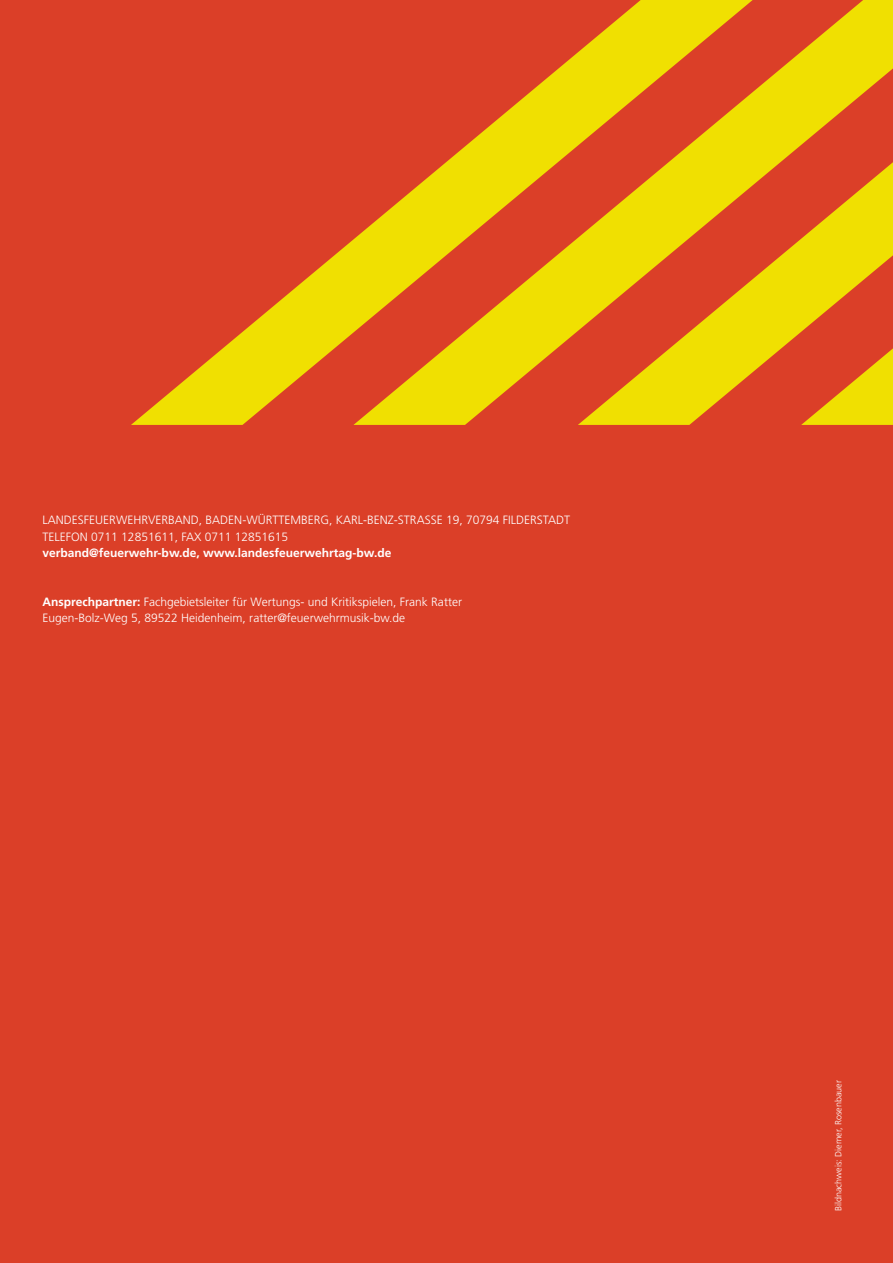
<style>
.page{position:relative;width:893px;height:1263px;background:#db3f28}
.page>*{position:absolute;margin:0;border:0;box-sizing:border-box;transform-origin:0 0}
.t1{font:300 12px/16.2px "Frutiger LT Std";color:#fff}
.t2{font:700 12px "Frutiger LT Std";color:#fff}
.t3{font:300 9px "Frutiger LT Std";color:#fff}
.s1{font-weight:700}
</style>
<div class="page">
<svg style="left:753px;top:0;width:140px;height:162px;fill:#f0e001"></svg>
<svg style="left:753px;top:162px;width:140px;height:210px"></svg>
<svg style="left:801px;top:348px;width:92px;height:77px"></svg>
<svg style="left:131px;top:0;width:622px;height:425px"></svg>
<p class="t1" style="left:43px;top:512px;width:529px">LANDESFEUERWEHRVERBAND, BADEN-WÜRTTEMBERG, KARL-BENZ-STRASSE 19, 70794 FILDERSTADT<br>TELEFON 0711 12851611, FAX 0711 12851615</p>
<p class="t2" style="left:43px;top:546px;width:350px">verband@feuerwehr-bw.de, www.landesfeuerwehrtag-bw.de</p>
<p class="t1" style="left:43px;top:594px;width:421px"><span class="s1">Ansprechpartner:</span> Fachgebietsleiter für Wertungs- und Kritikspielen, Frank Ratter<br>Eugen-Bolz-Weg 5, 89522 Heidenheim, ratter@feuerwehrmusik-bw.de</p>
<p class="t3" style="left:833px;top:1211px;width:133px;rotate:-90deg">Bildnachweis: Diemer, Rosenbauer</p>
</div>
